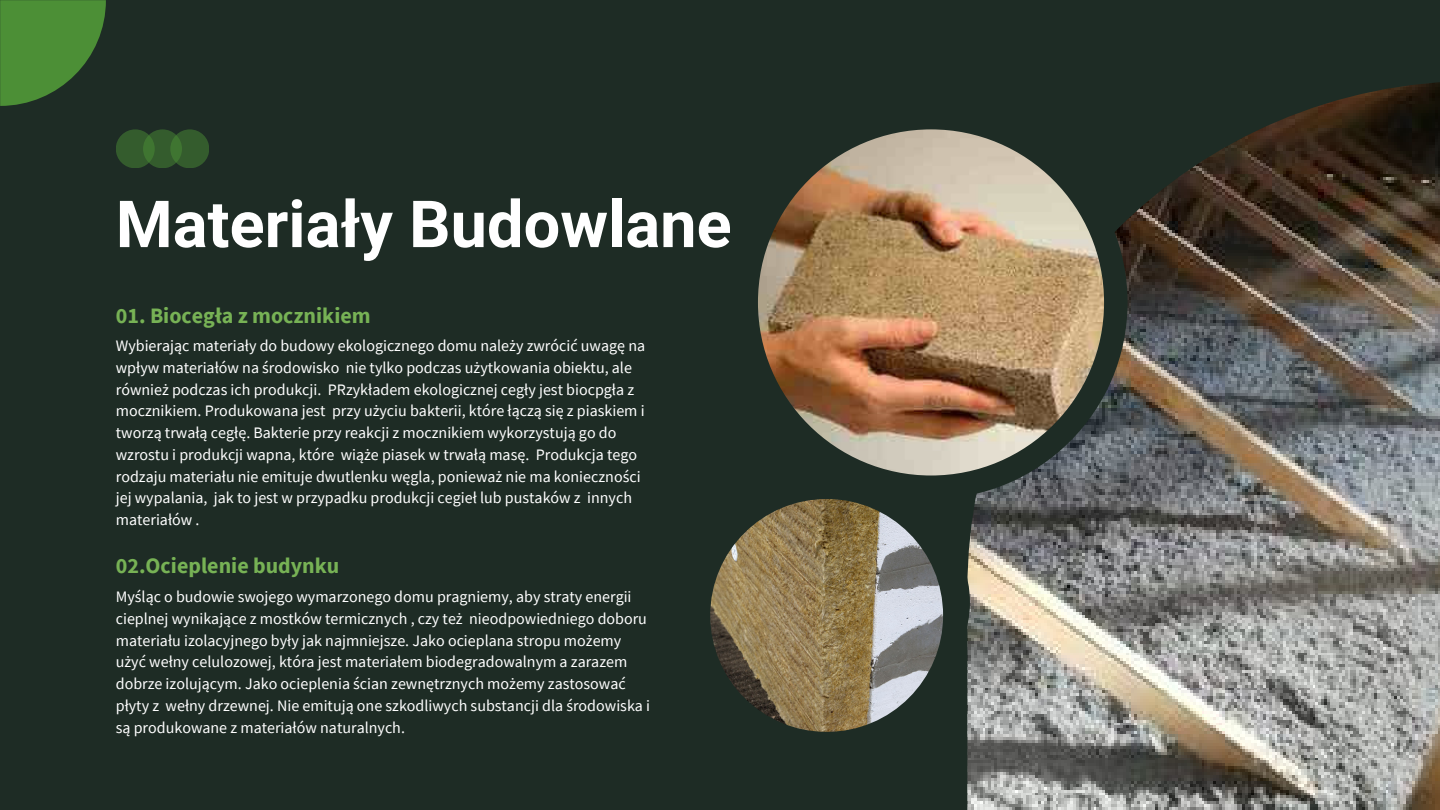
<style>
.page{position:relative;width:1440px;height:810px;background:#1e2c25}
.page>*{position:absolute;margin:0;border:0;box-sizing:border-box;transform-origin:0 0}
.t1{font:700 65px "Roboto";color:#fff}
.t2{font:700 22px "Source Sans Pro";color:#77b255}
.t3{font:16px/21.8px "Source Sans Pro";color:#fff}
</style>
<div class="page">
<svg style="left:0;top:0;width:106px;height:106px"></svg>
<img style="left:967px;top:82px;width:473px;height:728px">
<div style="left:734px;top:106px;width:394px;height:393px;background:#1e2c25;border-radius:50%"></div>
<img style="left:758px;top:129px;width:346px;height:347px;border-radius:50%">
<div style="left:116px;top:129px;width:39px;height:39px;background:#345c2d;border-radius:50%"></div>
<svg style="left:143px;top:129px;width:39px;height:39px"></svg>
<div style="left:170px;top:129px;width:39px;height:39px;background:linear-gradient(to right,#3c6e30,#30542c);border-radius:50%"></div>
<div style="left:764px;top:499px;width:206px;height:206px;background:#1e2c25;border-radius:50%"></div>
<img style="left:710px;top:499px;width:233px;height:233px;border-radius:50%">
<p class="t1" style="left:116px;top:187px;width:617px">Materiały Budowlane</p>
<p class="t2" style="left:116px;top:301px;width:256px">01. Biocegła z mocznikiem</p>
<p class="t3" style="left:116px;top:335px;width:531px">Wybierając materiały do budowy ekologicznego domu należy zwrócić uwagę na wpływ materiałów na środowisko nie tylko podczas użytkowania obiektu, ale również podczas ich produkcji. PRzykładem ekologicznej cegły jest biocpgła z mocznikiem. Produkowana jest przy użyciu bakterii, które łączą się z piaskiem i tworzą trwałą cegłę. Bakterie przy reakcji z mocznikiem wykorzystują go do wzrostu i produkcji wapna, które wiąże piasek w trwałą masę. Produkcja tego rodzaju materiału nie emituje dwutlenku węgla, ponieważ nie ma konieczności jej wypalania, jak to jest w przypadku produkcji cegieł lub pustaków z innych materiałów .</p>
<p class="t2" style="left:116px;top:551px;width:225px">02.Ocieplenie budynku</p>
<p class="t3" style="left:116px;top:585px;width:536px">Myśląc o budowie swojego wymarzonego domu pragniemy, aby straty energii cieplnej wynikające z mostków termicznych , czy też nieodpowiedniego doboru materiału izolacyjnego były jak najmniejsze. Jako ocieplana stropu możemy użyć wełny celulozowej, która jest materiałem biodegradowalnym a zarazem dobrze izolującym. Jako ocieplenia ścian zewnętrznych możemy zastosować płyty z wełny drzewnej. Nie emitują one szkodliwych substancji dla środowiska i są produkowane z materiałów naturalnych.</p>
</div>
